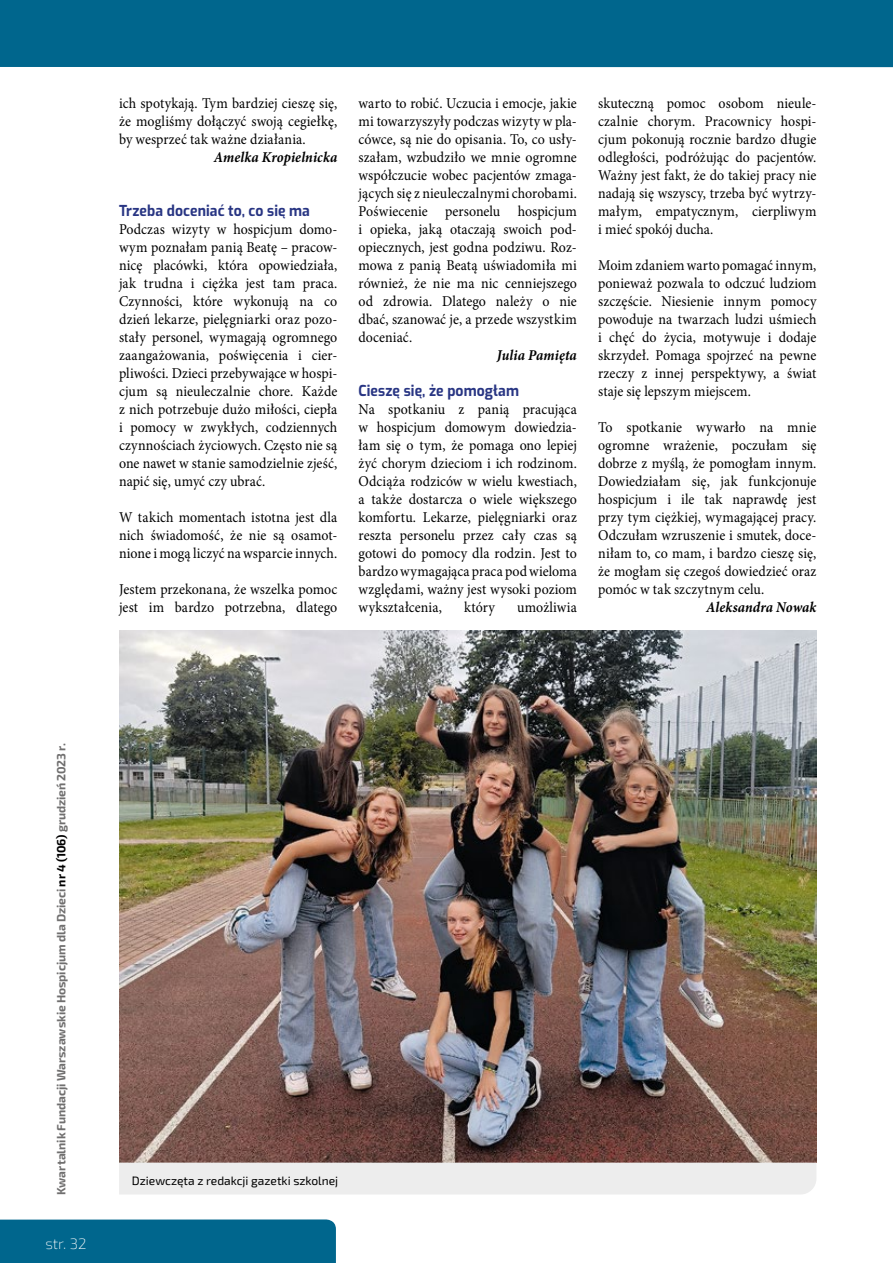
<style>
.page{position:relative;width:893px;height:1263px;background:#fff}
.page>*{position:absolute;margin:0;border:0;box-sizing:border-box;transform-origin:0 0}
.t1{font:15px/18px "Minion Pro";letter-spacing:.005em;color:#000;text-align:justify;scale:.93 1}
.t2{font:italic 700 15px "Minion Pro";letter-spacing:.01em;color:#000;scale:.93 1}
.t3{font:700 15px "Exo";letter-spacing:.01em;color:#283583;scale:.93 1}
.t4{font:200 15px "Exo 2";color:#fff}
.t5{font:700 12px "Exo 2";letter-spacing:-.005em;color:#706f6f}
.t6{font:12px "Exo 2";color:#000}
.s1{color:#000}
</style>
<div class="page">
<div style="left:0;top:1219px;width:336px;height:44px;background:#00668d"></div>
<div style="left:0;top:0;width:893px;height:67px;background:#00668d"></div>
<img style="left:120px;top:630px;width:696px;height:532px">
<div style="left:119px;top:1162px;width:697px;height:32px;background:#ededed"></div>
<p class="t1" style="left:119px;top:94px;width:236px">ich spotykają. Tym bardziej cieszę się, że mogliśmy dołączyć swoją cegiełkę, by wesprzeć tak ważne działania.</p>
<p class="t2" style="left:214px;top:147px;width:134px">Amelka Kropielnicka</p>
<p class="t3" style="left:119px;top:200px;width:207px">Trzeba doceniać to, co się ma</p>
<p class="t1" style="left:119px;top:220px;width:236px">Podczas wizyty w hospicjum domo&shy;wym poznałam panią Beatę – pracow&shy;nicę placówki, która opowiedziała, jak trudna i ciężka jest tam praca.<br>Czynności, które wykonują na co dzień lekarze, pielęgniarki oraz pozo&shy;stały personel, wymagają ogromnego zaangażowania, poświęcenia i cier&shy;pliwości. Dzieci przebywające w hospi&shy;cjum są nieuleczalnie chore. Każde z nich potrzebuje dużo miłości, ciepła i pomocy w zwykłych, codziennych czynnościach życiowych. Często nie są one nawet w stanie samodzielnie zjeść, napić się, umyć czy ubrać.</p>
<p class="t1" style="left:119px;top:508px;width:236px">W takich momentach istotna jest dla nich świadomość, że nie są osamot&shy;nione i mogą liczyć na wsparcie innych.</p>
<p class="t1" style="left:119px;top:580px;width:236px">Jestem przekonana, że wszelka pomoc jest im bardzo potrzebna, dlatego</p>
<p class="t1" style="left:359px;top:94px;width:236px">warto to robić. Uczucia i emocje, jakie mi towarzyszyły podczas wizyty w pla&shy;cówce, są nie do opisania. To, co usły&shy;szałam, wzbudziło we mnie ogromne współczucie wobec pacjentów zmaga&shy;jących się z nieuleczalnymi chorobami.<br>Poświecenie personelu hospicjum i opieka, jaką otaczają swoich pod&shy;opiecznych, jest godna podziwu. Roz&shy;mowa z panią Beatą uświadomiła mi również, że nie ma nic cenniejszego od zdrowia. Dlatego należy o nie dbać, szanować je, a przede wszystkim doceniać.</p>
<p class="t2" style="left:497px;top:345px;width:87px">Julia Pamięta</p>
<p class="t3" style="left:359px;top:380px;width:174px">Cieszę się, że pomogłam</p>
<p class="t1" style="left:359px;top:400px;width:236px">Na spotkaniu z panią pracująca w hospicjum domowym dowiedzia&shy;łam się o tym, że pomaga ono lepiej żyć chorym dzieciom i ich rodzinom.<br>Odciąża rodziców w wielu kwestiach, a także dostarcza o wiele większego komfortu. Lekarze, pielęgniarki oraz reszta personelu przez cały czas są gotowi do pomocy dla rodzin. Jest to bardzo wymagająca praca pod wieloma względami, ważny jest wysoki poziom wykształcenia,</p>
<p class="t1" style="left:464px;top:598px;width:34px">który</p>
<p class="t1" style="left:517px;top:598px;width:66px">umożliwia</p>
<p class="t1" style="left:598px;top:94px;width:236px">skuteczną pomoc osobom nieule&shy;czalnie chorym. Pracownicy hospi&shy;cjum pokonują rocznie bardzo długie odległości, podróżując do pacjentów.<br>Ważny jest fakt, że do takiej pracy nie nadają się wszyscy, trzeba być wytrzy&shy;małym, empatycznym, cierpliwym i mieć spokój ducha.</p>
<p class="t1" style="left:598px;top:256px;width:236px">Moim zdaniem warto pomagać innym, ponieważ pozwala to odczuć ludziom szczęście. Niesienie innym pomocy powoduje na twarzach ludzi uśmiech i chęć do życia, motywuje i dodaje skrzydeł. Pomaga spojrzeć na pewne rzeczy z innej perspektywy, a świat staje się lepszym miejscem.</p>
<p class="t1" style="left:598px;top:418px;width:236px">To spotkanie wywarło na mnie ogromne wrażenie, poczułam się dobrze z myślą, że pomogłam innym.<br>Dowiedziałam się, jak funkcjonuje hospicjum i ile tak naprawdę jest przy tym ciężkiej, wymagającej pracy.<br>Odczułam wzruszenie i smutek, doce&shy;niłam to, co mam, i bardzo cieszę się, że mogłam się czegoś dowiedzieć oraz pomóc w tak szczytnym celu.</p>
<p class="t2" style="left:706px;top:597px;width:120px">Aleksandra Nowak</p>
<p class="t5" style="left:53px;top:1195px;width:453px;rotate:-90deg">Kwartalnik Fundacji Warszawskie Hospicjum dla Dzieci <span class="s1">nr 4 (106)</span> grudzień 2023 r.</p>
<p class="t4" style="left:45px;top:1233px;width:43px">str. 32</p>
<p class="t6" style="left:132px;top:1172px;width:208px">Dziewczęta z redakcji gazetki szkolnej</p>
</div>
